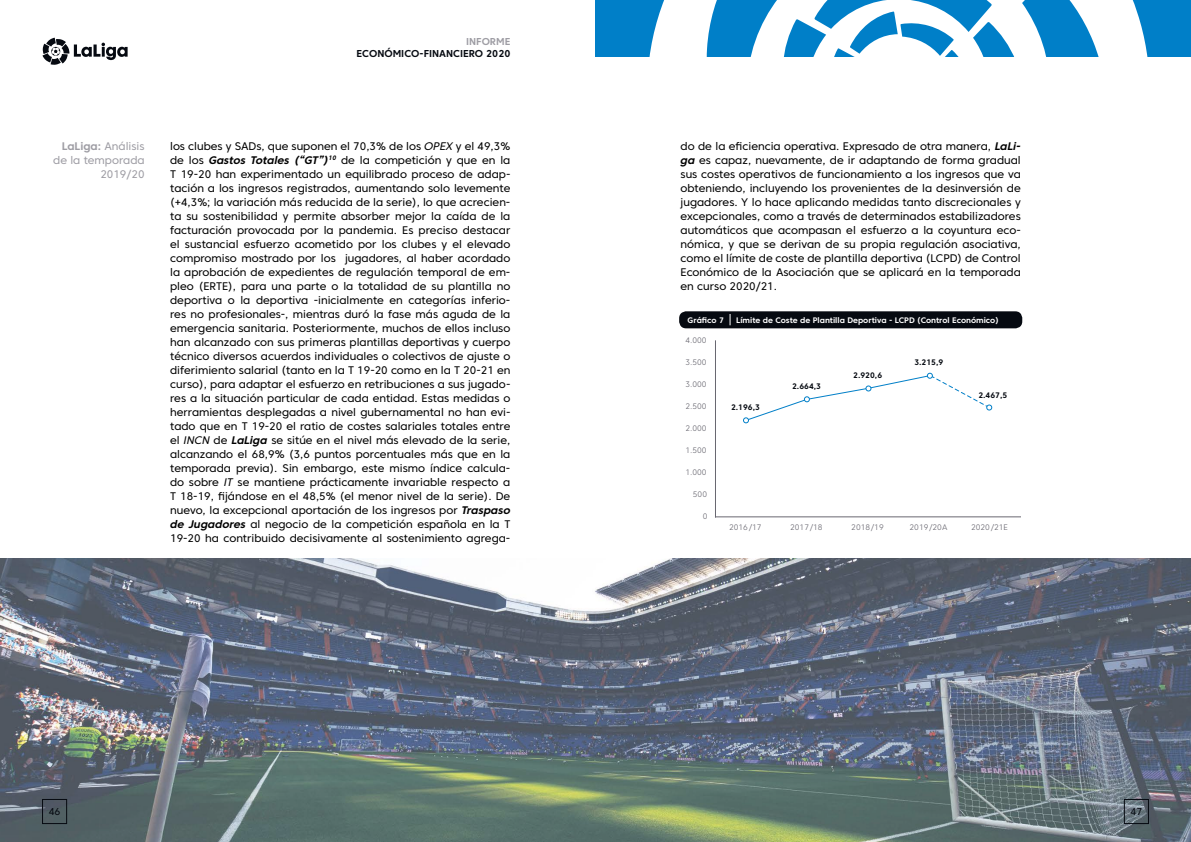
<style>
.page{position:relative;width:1191px;height:842px;background:#fff}
.page>*{position:absolute;margin:0;border:0;box-sizing:border-box;transform-origin:0 0}
.t1{font:11px/14px "Core Sans C 45";color:#000;text-align:justify}
.t2{font:11px/14px "Core Sans C 45";color:#9e9da4;text-align:right}
.t3{font:700 10px "Core Sans C 65";color:#060a11}
.t4{font:700 10px "Core Sans C 65";color:#9e9da4}
.t5{font:10px "Core Sans C 45";color:#060a11}
.t6{font:300 8px "Core Sans C 35";color:#696871}
.t7{font:700 8px "Core Sans C 65";color:#fff}
.t8{font:700 8px "Core Sans C 65";color:#060a11}
.s1{font-family:"Core Sans C 65";font-weight:700}
.s2{font-family:"Core Sans C 45 Regular It"}
.s3{font-family:"Core Sans C 65 Bold It"}
</style>
<div class="page">
<svg style="left:680px;top:325px;width:340px;height:4px"></svg>
<div style="left:679px;top:311px;width:343px;height:17px;background:#060a11;border-radius:7px"></div>
<hr style="left:715px;top:341px;width:1px;height:176px;background:#696871">
<hr style="left:715px;top:517px;width:305px;height:1px;background:#696871">
<svg style="left:743px;top:373px;width:249px;height:50px"></svg>
<img style="left:0;top:558px;width:1191px;height:284px">
<svg style="left:595px;top:0;width:69px;height:57px;background:#1e8ece"></svg>
<svg style="left:706px;top:0;width:485px;height:57px"></svg>
<div style="left:1124px;top:799px;width:24px;height:25px;border:1px solid #060a11"></div>
<div style="left:42px;top:799px;width:25px;height:25px;border:1px solid #060a11"></div>
<svg style="left:43px;top:38px;width:85px;height:27px"></svg>
<p class="t4" style="left:466px;top:35px;width:46px">INFORME</p>
<p class="t3" style="left:356px;top:47px;width:155px">ECONÓMICO-FINANCIERO 2020</p>
<p class="t2" style="left:53px;top:139px;width:93px"><span class="s1">LaLiga:</span> Análisis de la temporada<br>2019/20</p>
<p class="t1" style="left:170px;top:139px;width:342px">los clubes y SADs, que suponen el 70,3% de los <span class="s2">OPEX</span> y el 49,3% de los <span class="s3">Gastos Totales (“GT”)</span><sup>10</sup> de la competición y que en la T 19-20 han experimentado un equilibrado proceso de adap&shy;tación a los ingresos registrados, aumentando solo levemente (+4,3%; la variación más reducida de la serie), lo que acrecien&shy;ta su sostenibilidad y permite absorber mejor la caída de la facturación provocada por la pandemia. Es preciso destacar el sustancial esfuerzo acometido por los clubes y el elevado compromiso mostrado por los jugadores, al haber acordado la aprobación de expedientes de regulación temporal de em&shy;pleo (ERTE), para una parte o la totalidad de su plantilla no deportiva o la deportiva -inicialmente en categorías inferio&shy;res no profesionales-, mientras duró la fase más aguda de la emergencia sanitaria. Posteriormente, muchos de ellos incluso han alcanzado con sus primeras plantillas deportivas y cuerpo técnico diversos acuerdos individuales o colectivos de ajuste o diferimiento salarial (tanto en la T 19-20 como en la T 20-21 en curso), para adaptar el esfuerzo en retribuciones a sus jugado&shy;res a la situación particular de cada entidad. Estas medidas o herramientas desplegadas a nivel gubernamental no han evi&shy;tado que en T 19-20 el ratio de costes salariales totales entre el <span class="s2">INCN</span> de <span class="s3">LaLiga</span> se sitúe en el nivel más elevado de la serie, alcanzando el 68,9% (3,6 puntos porcentuales más que en la temporada previa). Sin embargo, este mismo índice calcula&shy;do sobre <span class="s2">IT</span> se mantiene prácticamente invariable respecto a T 18-19, fijándose en el 48,5% (el menor nivel de la serie). De nuevo, la excepcional aportación de los ingresos por <span class="s3">Traspaso de Jugadores</span> al negocio de la competición española en la T 19-20 ha contribuido decisivamente al sostenimiento agrega-</p>
<p class="t1" style="left:680px;top:139px;width:342px">do de la eficiencia operativa. Expresado de otra manera, <span class="s3">LaLi&shy;ga</span> es capaz, nuevamente, de ir adaptando de forma gradual sus costes operativos de funcionamiento a los ingresos que va obteniendo, incluyendo los provenientes de la desinversión de jugadores. Y lo hace aplicando medidas tanto discrecionales y excepcionales, como a través de determinados estabilizadores automáticos que acompasan el esfuerzo a la coyuntura eco&shy;nómica, y que se derivan de su propia regulación asociativa, como el límite de coste de plantilla deportiva (LCPD) de Control Económico de la Asociación que se aplicará en la temporada en curso 2020/21.</p>
<p class="t7" style="left:687px;top:315px;width:38px">Gráfico 7</p>
<p class="t7" style="left:736px;top:315px;width:264px">Límite de Coste de Plantilla Deportiva - LCPD (Control Económico)</p>
<p class="t6" style="left:685px;top:335px;width:23px">4.000</p>
<p class="t8" style="left:914px;top:357px;width:30px">3.215,9</p>
<p class="t6" style="left:685px;top:357px;width:23px">3.500</p>
<p class="t8" style="left:853px;top:370px;width:30px">2.920,6</p>
<p class="t6" style="left:685px;top:379px;width:23px">3.000</p>
<p class="t8" style="left:792px;top:381px;width:30px">2.664,3</p>
<p class="t8" style="left:978px;top:390px;width:30px">2.467,5</p>
<p class="t6" style="left:685px;top:401px;width:23px">2.500</p>
<p class="t8" style="left:731px;top:402px;width:30px">2.196,3</p>
<p class="t6" style="left:685px;top:423px;width:23px">2.000</p>
<p class="t6" style="left:685px;top:445px;width:23px">1.500</p>
<p class="t6" style="left:685px;top:467px;width:23px">1.000</p>
<p class="t6" style="left:693px;top:489px;width:16px">500</p>
<p class="t6" style="left:702px;top:511px;width:6px">0</p>
<p class="t6" style="left:729px;top:522px;width:34px">2016/17</p>
<p class="t6" style="left:790px;top:522px;width:34px">2017/18</p>
<p class="t6" style="left:851px;top:522px;width:34px">2018/19</p>
<p class="t6" style="left:909px;top:522px;width:39px">2019/20A</p>
<p class="t6" style="left:971px;top:522px;width:38px">2020/21E</p>
<p class="t5" style="left:49px;top:805px;width:13px">46</p>
<p class="t5" style="left:1130px;top:805px;width:13px">47</p>
</div>
